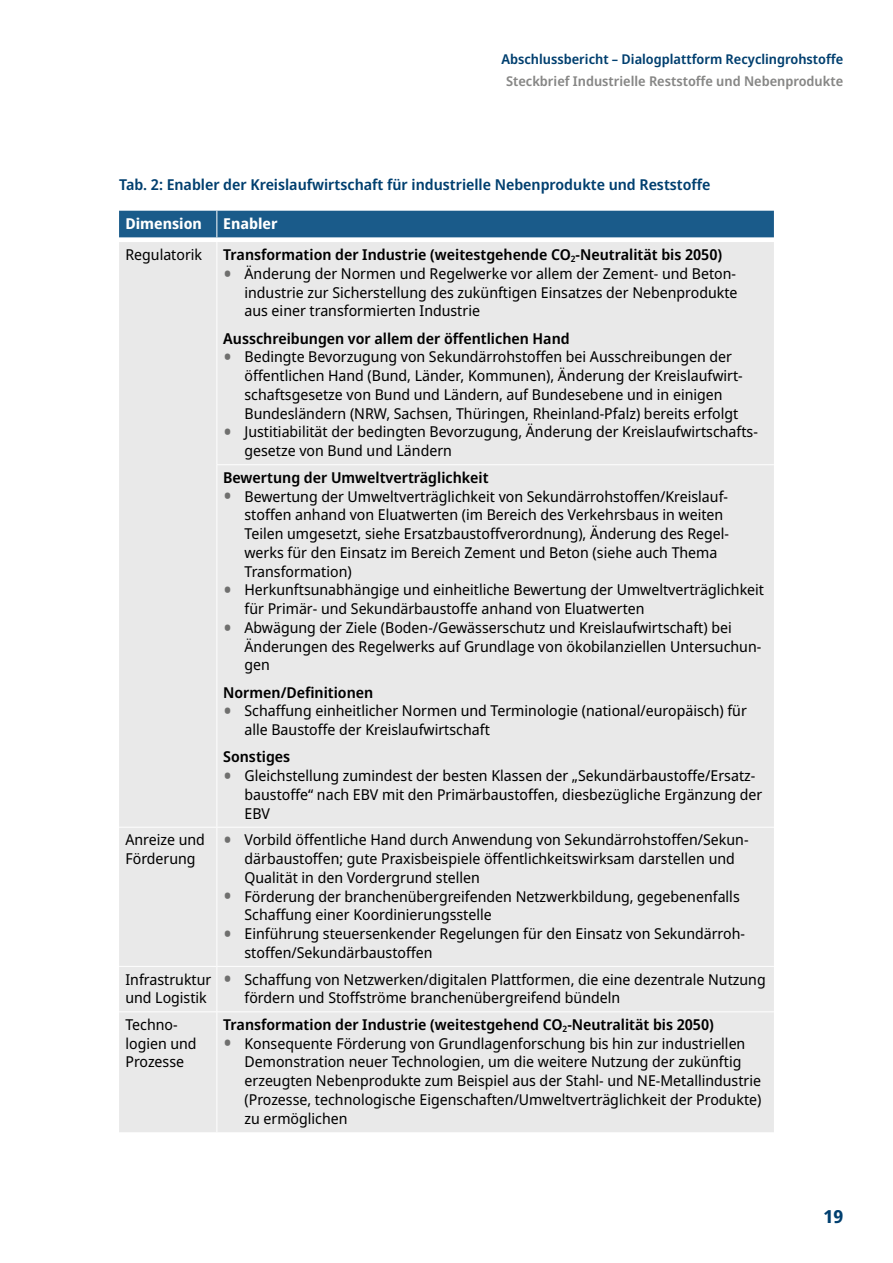
<style>
.page{position:relative;width:893px;height:1263px;background:#fff}
.page>*{position:absolute;margin:0;border:0;box-sizing:border-box;transform-origin:0 0}
.t1{font:700 18px "Noto Sans Display";color:#003f6f}
.t2{font:15px/18.8px "Noto Sans Display";color:#000}
.t3{font:600 15px "Noto Sans Display";color:#000}
.t4{font:600 15px "Noto Sans Display";color:#003f6f}
.t5{font:700 15px "Noto Sans Display";color:#fff}
.t6{font:600 13.5px "Noto Sans Display";color:#003f6f}
.t7{font:600 13.5px "Noto Sans Display";color:#878786}
.s1{font-size:25.5px;color:#6f6f6e}
</style>
<div class="page">
<div style="left:119px;top:242px;width:655px;height:890px;background:#e9e9e9"></div>
<div style="left:119px;top:211px;width:655px;height:26px;background:#1a5b8a"></div>
<hr style="left:216px;top:242px;width:1px;height:222px;background:#fff">
<hr style="left:216px;top:465px;width:1px;height:362px;background:#fff">
<hr style="left:119px;top:827px;width:98px;height:1px;background:#fff">
<hr style="left:217px;top:827px;width:557px;height:1px;background:#fff">
<hr style="left:216px;top:827px;width:1px;height:139px;background:#fff">
<hr style="left:119px;top:966px;width:98px;height:1px;background:#fff">
<hr style="left:217px;top:966px;width:557px;height:1px;background:#fff">
<hr style="left:216px;top:967px;width:1px;height:44px;background:#fff">
<hr style="left:119px;top:1011px;width:98px;height:1px;background:#fff">
<hr style="left:217px;top:1011px;width:557px;height:1px;background:#fff">
<hr style="left:216px;top:1012px;width:1px;height:120px;background:#fff">
<hr style="left:216px;top:464px;width:558px;height:1px;background:#fff">
<p class="t6" style="left:501px;top:50px;width:343px">Abschlussbericht – Dialogplattform Recyclingrohstoffe</p>
<p class="t7" style="left:506px;top:71px;width:339px">Steckbrief Industrielle Reststoffe und Nebenprodukte</p>
<p class="t4" style="left:119px;top:174px;width:593px">Tab. 2: Enabler der Kreislaufwirtschaft für industrielle Nebenprodukte und Reststoffe</p>
<p class="t5" style="left:125px;top:213px;width:78px">Dimension</p>
<p class="t5" style="left:223px;top:213px;width:56px">Enabler</p>
<p class="t2" style="left:125px;top:246px;width:78px">Regulatorik</p>
<p class="t3" style="left:223px;top:244px;width:500px">Transformation der Industrie (weitestgehende CO<sub>2</sub>-Neutralität bis 2050)</p>
<p class="t2" style="left:244px;top:264px;width:495px;text-indent:-21px"><span class="s1">•</span> Änderung der Normen und Regelwerke vor allem der Zement- und Beton&shy;industrie zur Sicherstellung des zukünftigen Einsatzes der Nebenprodukte aus einer transformierten Industrie</p>
<p class="t3" style="left:223px;top:328px;width:348px">Ausschreibungen vor allem der öffentlichen Hand</p>
<p class="t2" style="left:244px;top:348px;width:500px;text-indent:-21px"><span class="s1">•</span> Bedingte Bevorzugung von Sekundärrohstoffen bei Ausschreibungen der öffentlichen Hand (Bund, Länder, Kommunen), Änderung der Kreislaufwirt&shy;schaftsgesetze von Bund und Ländern, auf Bundesebene und in einigen Bundesländern (NRW, Sachsen, Thüringen, Rheinland-Pfalz) bereits erfolgt</p>
<p class="t2" style="left:244px;top:423px;width:515px;text-indent:-21px"><span class="s1">•</span> Justitiabilität der bedingten Bevorzugung, Änderung der Kreislaufwirtschafts&shy;gesetze von Bund und Ländern</p>
<p class="t3" style="left:223px;top:467px;width:267px">Bewertung der Umweltverträglichkeit</p>
<p class="t2" style="left:244px;top:487px;width:486px;text-indent:-21px"><span class="s1">•</span> Bewertung der Umweltverträglichkeit von Sekundärrohstoffen/Kreislauf&shy;stoffen anhand von Eluatwerten (im Bereich des Verkehrsbaus in weiten Teilen umgesetzt, siehe Ersatzbaustoffverordnung), Änderung des Regel&shy;werks für den Einsatz im Bereich Zement und Beton (siehe auch Thema Transformation)</p>
<p class="t2" style="left:244px;top:581px;width:521px;text-indent:-21px"><span class="s1">•</span> Herkunftsunabhängige und einheitliche Bewertung der Umweltverträglichkeit für Primär- und Sekundärbaustoffe anhand von Eluatwerten</p>
<p class="t2" style="left:244px;top:618px;width:518px;text-indent:-21px"><span class="s1">•</span> Abwägung der Ziele (Boden-/Gewässerschutz und Kreislaufwirtschaft) bei<br>Änderungen des Regelwerks auf Grundlage von ökobilanziellen Untersuchun&shy;gen</p>
<p class="t3" style="left:223px;top:682px;width:152px">Normen/Definitionen</p>
<p class="t2" style="left:244px;top:702px;width:504px;text-indent:-21px"><span class="s1">•</span> Schaffung einheitlicher Normen und Terminologie (national/europäisch) für alle Baustoffe der Kreislaufwirtschaft</p>
<p class="t3" style="left:223px;top:746px;width:68px">Sonstiges</p>
<p class="t2" style="left:244px;top:767px;width:519px;text-indent:-21px"><span class="s1">•</span> Gleichstellung zumindest der besten Klassen der „Sekundärbaustoffe/Ersatz&shy;baustoffe“ nach EBV mit den Primärbaustoffen, diesbezügliche Ergänzung der<br>EBV</p>
<p class="t2" style="left:125px;top:831px;width:81px">Anreize und<br>Förderung</p>
<p class="t2" style="left:244px;top:831px;width:506px;text-indent:-21px"><span class="s1">•</span> Vorbild öffentliche Hand durch Anwendung von Sekundärrohstoffen/Sekun&shy;därbaustoffen; gute Praxisbeispiele öffentlichkeitswirksam darstellen und<br>Qualität in den Vordergrund stellen</p>
<p class="t2" style="left:244px;top:887px;width:497px;text-indent:-21px"><span class="s1">•</span> Förderung der branchenübergreifenden Netzwerkbildung, gegebenenfalls<br>Schaffung einer Koordinierungsstelle</p>
<p class="t2" style="left:244px;top:925px;width:502px;text-indent:-21px"><span class="s1">•</span> Einführung steuersenkender Regelungen für den Einsatz von Sekundärroh&shy;stoffen/Sekundärbaustoffen</p>
<p class="t2" style="left:125px;top:970px;width:87px">Infrastruktur und Logistik</p>
<p class="t2" style="left:244px;top:970px;width:523px;text-indent:-21px"><span class="s1">•</span> Schaffung von Netzwerken/digitalen Plattformen, die eine dezentrale Nutzung fördern und Stoffströme branchenübergreifend bündeln</p>
<p class="t2" style="left:125px;top:1015px;width:73px">Techno&shy;logien und<br>Prozesse</p>
<p class="t3" style="left:223px;top:1014px;width:492px">Transformation der Industrie (weitestgehend CO<sub>2</sub>-Neutralität bis 2050)</p>
<p class="t2" style="left:244px;top:1034px;width:518px;text-indent:-21px"><span class="s1">•</span> Konsequente Förderung von Grundlagenforschung bis hin zur industriellen Demonstration neuer Technologien, um die weitere Nutzung der zukünftig erzeugten Nebenprodukte zum Beispiel aus der Stahl- und NE-Metallindustrie (Prozesse, technologische Eigenschaften/Umweltverträglichkeit der Produkte) zu ermöglichen</p>
<p class="t1" style="left:824px;top:1204px;width:21px">19</p>
</div>
